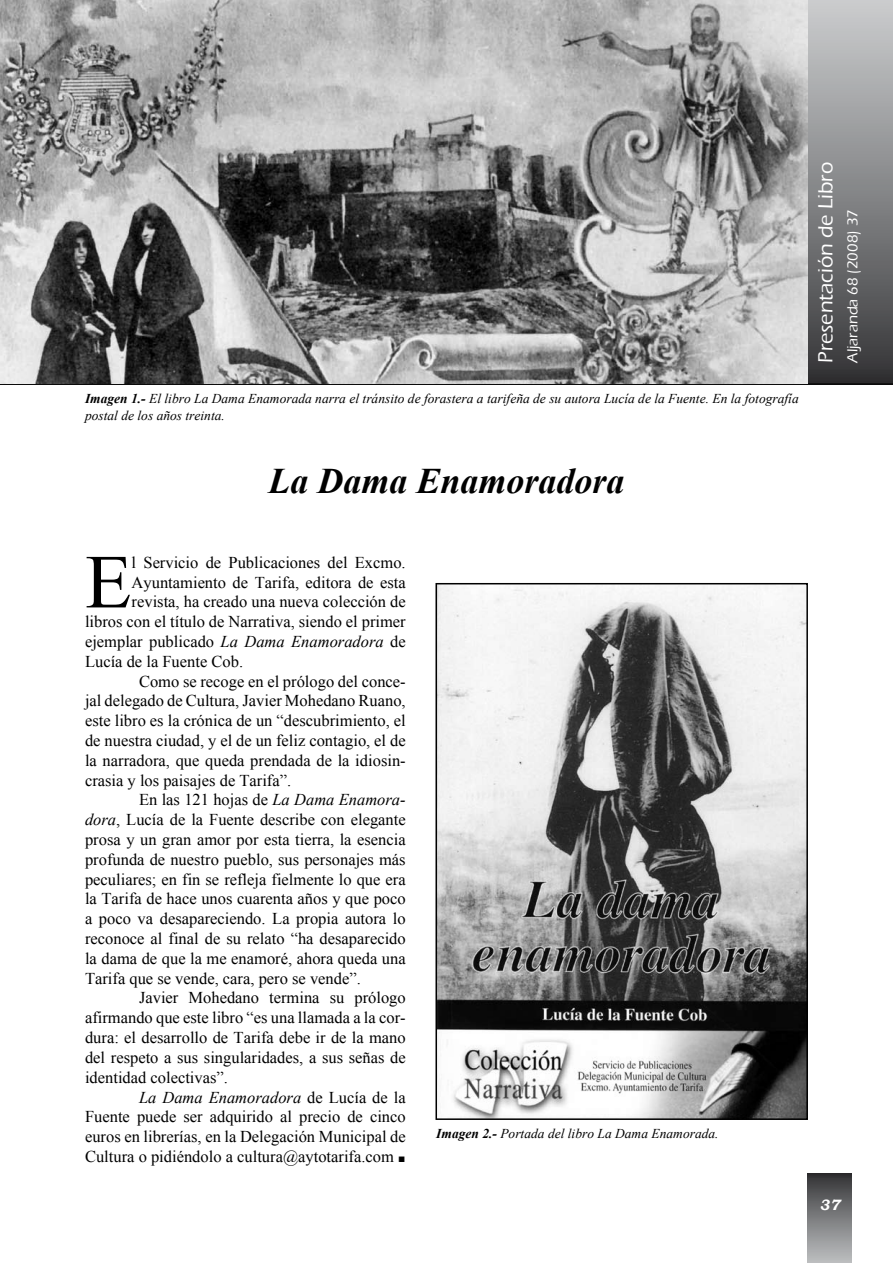
<style>
.page{position:relative;width:893px;height:1263px;background:#fff}
.page>*{position:absolute;margin:0;border:0;box-sizing:border-box;transform-origin:0 0}
.t1{font:76.35px "Times New Roman";color:#000}
.t2{font:italic 700 36px "Times New Roman";color:#000}
.t3{font:500 21px "Eras ITC";color:#fff}
.t4{font:16.5px "Times New Roman";color:#000}
.t5{font:italic 16.5px "Times New Roman";color:#000}
.t6{font:500 15px "Eras ITC";color:#fff}
.t7{font:italic 700 15px "Bookman Old Style";color:#fff}
.t8{font:italic 13.5px/16.2px "Times New Roman";color:#000}
.s1{font-weight:700}
.s2{font-style:italic}
.s3{font-style:normal}
.s4{font-size:12px}
</style>
<div class="page">
<div style="left:808px;top:1174px;width:43px;height:89px;background:linear-gradient(to bottom,#353538,#c0c2c3)"></div>
<div style="left:808px;top:0;width:85px;height:383px;background:linear-gradient(to bottom,#cfd1d2,#363639)"></div>
<hr style="left:0;top:383px;width:893px;height:2px;background:#000">
<img style="left:0;top:0;width:808px;height:383px">
<img style="left:438px;top:586px;width:367px;height:531px">
<div style="left:435px;top:583px;width:373px;height:537px;border:2px solid #000"></div>
<p class="t8" style="left:85px;top:390px;width:715px"><span class="s1">Imagen 1.-</span> El libro La Dama Enamorada narra el tránsito de forastera a tarifeña de su autora Lucía de la Fuente. En la fotografía postal de los años treinta.</p>
<h2 class="t2" style="left:268px;top:456px;width:358px">La Dama Enamoradora</h2>
<p class="t3" style="left:814px;top:363px;width:202px;rotate:-90deg">Presentación de Libro</p>
<p class="t6" style="left:844px;top:363px;width:155px;rotate:-90deg">Aljaranda 68 (2008) 37</p>
<h1 class="t1" style="left:85px;top:530px;width:48px">E</h1>
<p class="t4" style="left:132px;top:551px;width:276px">l Servicio de Publicaciones del Excmo.</p>
<p class="t4" style="left:132px;top:571px;width:276px">Ayuntamiento de Tarifa, editora de esta</p>
<p class="t4" style="left:132px;top:591px;width:276px">revista, ha creado una nueva colección de</p>
<p class="t4" style="left:85px;top:611px;width:322px">libros con el título de Narrativa, siendo el primer</p>
<p class="t4" style="left:85px;top:630px;width:322px">ejemplar publicado <span class="s2">La Dama Enamoradora</span> de</p>
<p class="t4" style="left:85px;top:650px;width:160px">Lucía de la Fuente Cob.</p>
<p class="t4" style="left:139px;top:670px;width:268px">Como se recoge en el prólogo del conce-</p>
<p class="t4" style="left:85px;top:690px;width:322px">jal delegado de Cultura, Javier Mohedano Ruano,</p>
<p class="t4" style="left:85px;top:710px;width:322px">este libro es la crónica de un “descubrimiento, el</p>
<p class="t4" style="left:85px;top:729px;width:322px">de nuestra ciudad, y el de un feliz contagio, el de</p>
<p class="t4" style="left:85px;top:749px;width:322px">la narradora, que queda prendada de la idiosin-</p>
<p class="t4" style="left:85px;top:769px;width:208px">crasia y los paisajes de Tarifa”.</p>
<p class="t4" style="left:139px;top:789px;width:268px">En las 121 hojas de <span class="s2">La Dama Enamora-</span></p>
<p class="t4" style="left:85px;top:809px;width:322px"><span class="s2">dora</span>, Lucía de la Fuente describe con elegante</p>
<p class="t4" style="left:85px;top:828px;width:322px">prosa y un gran amor por esta tierra, la esencia</p>
<p class="t4" style="left:85px;top:848px;width:322px">profunda de nuestro pueblo, sus personajes más</p>
<p class="t4" style="left:85px;top:868px;width:322px">peculiares; en fin se refleja fielmente lo que era</p>
<p class="t4" style="left:85px;top:888px;width:322px">la Tarifa de hace unos cuarenta años y que poco</p>
<p class="t4" style="left:85px;top:908px;width:322px">a poco va desapareciendo. La propia autora lo</p>
<p class="t4" style="left:85px;top:927px;width:322px">reconoce al final de su relato “ha desaparecido</p>
<p class="t4" style="left:85px;top:947px;width:322px">la dama de que la me enamoré, ahora queda una</p>
<p class="t4" style="left:85px;top:967px;width:277px">Tarifa que se vende, cara, pero se vende”.</p>
<p class="t4" style="left:139px;top:987px;width:268px">Javier Mohedano termina su prólogo</p>
<p class="t4" style="left:85px;top:1007px;width:322px">afirmando que este libro “es una llamada a la cor-</p>
<p class="t4" style="left:85px;top:1026px;width:322px">dura: el desarrollo de Tarifa debe ir de la mano</p>
<p class="t4" style="left:85px;top:1046px;width:322px">del respeto a sus singularidades, a sus señas de</p>
<p class="t4" style="left:85px;top:1066px;width:144px">identidad colectivas”.</p>
<p class="t5" style="left:139px;top:1085px;width:268px">La Dama Enamoradora <span class="s3">de Lucía de la</span></p>
<p class="t4" style="left:85px;top:1106px;width:322px">Fuente puede ser adquirido al precio de cinco</p>
<p class="t4" style="left:85px;top:1125px;width:322px">euros en librerías, en la Delegación Municipal de</p>
<p class="t4" style="left:85px;top:1145px;width:322px">Cultura o pidiéndolo a cultura@aytotarifa.com <span class="s4">■</span></p>
<p class="t8" style="left:436px;top:1125px;width:284px"><span class="s1">Imagen 2.-</span> Portada del libro La Dama Enamorada.</p>
<p class="t7" style="left:820px;top:1194px;width:22px">37</p>
</div>
